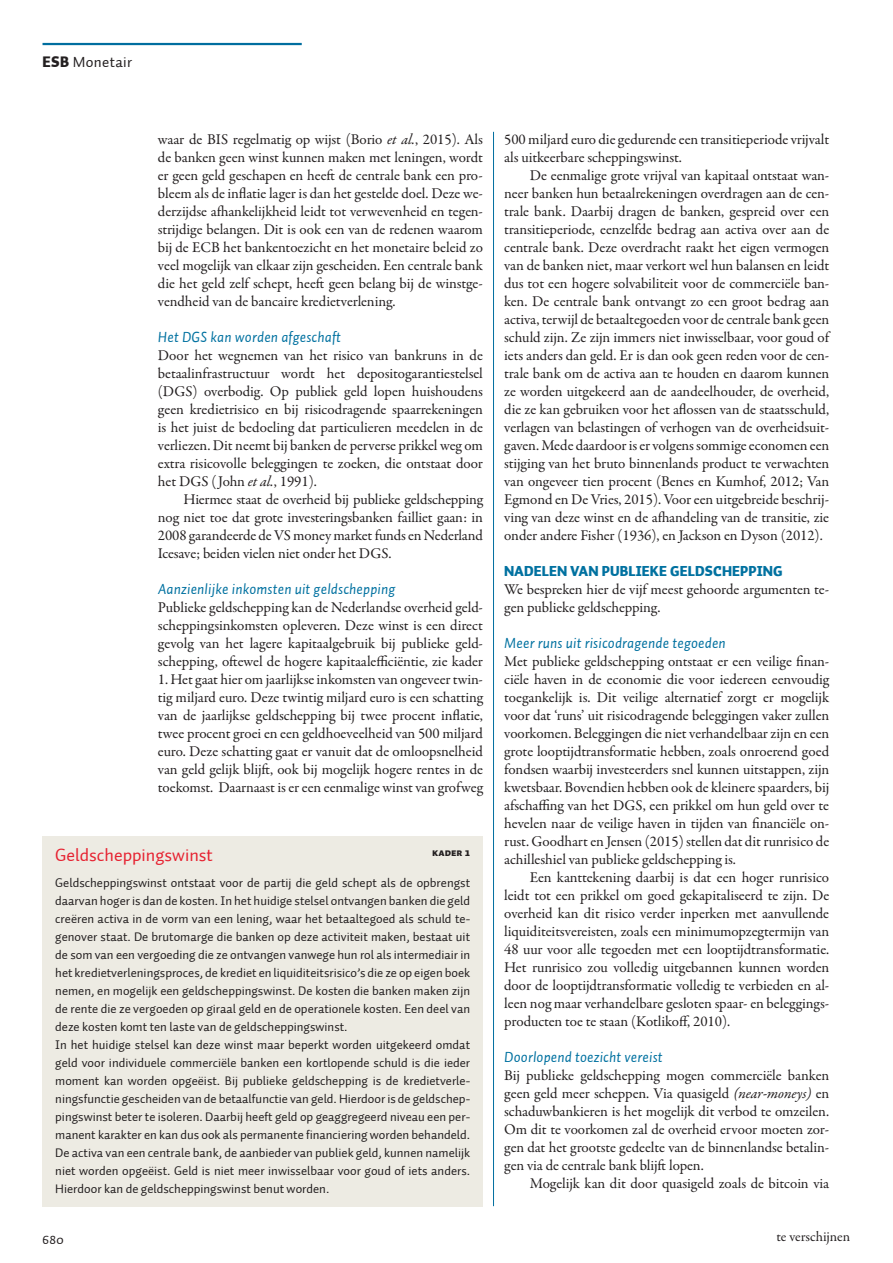
<style>
.page{position:relative;width:893px;height:1263px;background:#fff}
.page>*{position:absolute;margin:0;border:0;box-sizing:border-box;transform-origin:0 0}
.KDK1_FiguurKop{font:18px "Auto 1";color:#e62130}
.PLAT_EersteAlinea{font:15px/18px "Garamond Premr Pro";letter-spacing:-.005em;color:#231f20;text-align:justify}
.PLAT_VervolgAlinea{font:15px/18px "Garamond Premr Pro";letter-spacing:-.005em;color:#231f20;text-align:justify}
.PTK2_Tussenkop_onder{font:italic 15px "Auto 1";letter-spacing:.01em;color:#0071a0}
.t1{font:15px "Auto 1";letter-spacing:.025em;color:#231f20}
.PTK1_Tussenkop{font:900 14.25px "Auto 1";letter-spacing:.01em;color:#0071a0}
.t2{font:14.25px "Garamond Premr Pro";letter-spacing:-.005em;color:#231f20}
.t3{font:13.5px "Auto 1";color:#231f20}
.KDPT_KaderTekst{font:12.75px/18px "Auto 1";color:#231f20;text-align:justify}
.KDK2_Figuurnummer{font:10.5px "Auto 1 Black Sm Cp";color:#231f20}
.s1{font-weight:900}
.s2{font-style:italic}
</style>
<div class="page">
<hr style="left:43px;top:43px;width:259px;height:2px;background:#006e9f">
<div style="left:43px;top:836px;width:440px;height:370px;background:#edebe3"></div>
<hr style="left:493px;top:132px;width:1px;height:1074px;background:#006e9f">
<p class="t1" style="left:43px;top:53px;width:91px"><span class="s1">ESB</span> Monetair</p>
<p class="PLAT_EersteAlinea" style="left:158px;top:131px;width:327px">waar de BIS regelmatig op wijst (Borio <span class="s2">et al.</span>, 2015). Als de banken geen winst kunnen maken met leningen, wordt er geen geld geschapen en heeft de centrale bank een pro&shy;bleem als de inflatie lager is dan het gestelde doel. Deze we&shy;derzijdse afhankelijkheid leidt tot verwevenheid en tegen&shy;strijdige belangen. Dit is ook een van de redenen waarom bij de ECB het bankentoezicht en het monetaire beleid zo veel mogelijk van elkaar zijn gescheiden. Een centrale bank die het geld zelf schept, heeft geen belang bij de winstge&shy;vendheid van de bancaire kredietverlening.</p>
<p class="PTK2_Tussenkop_onder" style="left:158px;top:327px;width:184px">Het DGS kan worden afgeschaft</p>
<p class="PLAT_EersteAlinea" style="left:158px;top:347px;width:327px">Door het wegnemen van het risico van bankruns in de betaalinfrastructuur wordt het depositogarantiestelsel (DGS) overbodig. Op publiek geld lopen huishoudens geen kredietrisico en bij risicodragende spaarrekeningen is het juist de bedoeling dat particulieren meedelen in de verliezen. Dit neemt bij banken de perverse prikkel weg om extra risicovolle beleggingen te zoeken, die ontstaat door het DGS (John <span class="s2">et al.</span>, 1991).</p>
<p class="PLAT_VervolgAlinea" style="left:158px;top:491px;width:326px;text-indent:26px">Hiermee staat de overheid bij publieke geldschepping nog niet toe dat grote investeringsbanken failliet gaan: in 2008 garandeerde de VS money market funds en Nederland Icesave; beiden vielen niet onder het DGS.</p>
<p class="PTK2_Tussenkop_onder" style="left:158px;top:579px;width:239px">Aanzienlijke inkomsten uit geldschepping</p>
<p class="PLAT_EersteAlinea" style="left:158px;top:599px;width:326px">Publieke geldschepping kan de Nederlandse overheid geld&shy;scheppingsinkomsten opleveren. Deze winst is een direct gevolg van het lagere kapitaalgebruik bij publieke geld&shy;schepping, oftewel de hogere kapitaalefficiëntie, zie kader</p>
<p class="PLAT_EersteAlinea" style="left:158px;top:671px;width:327px">1. Het gaat hier om jaarlijkse inkomsten van ongeveer twin&shy;tig miljard euro. Deze twintig miljard euro is een schatting van de jaarlijkse geldschepping bij twee procent inflatie, twee procent groei en een geldhoeveelheid van 500 miljard euro. Deze schatting gaat er vanuit dat de omloopsnelheid van geld gelijk blijft, ook bij mogelijk hogere rentes in de toekomst. Daarnaast is er een eenmalige winst van grofweg</p>
<p class="KDK1_FiguurKop" style="left:55px;top:843px;width:159px">Geldscheppingswinst</p>
<p class="KDK2_Figuurnummer" style="left:432px;top:847px;width:39px">KADER 1</p>
<p class="KDPT_KaderTekst" style="left:55px;top:873px;width:416px">Geldscheppingswinst ontstaat voor de partij die geld schept als de opbrengst daarvan hoger is dan de kosten. In het huidige stelsel ontvangen banken die geld creëren activa in de vorm van een lening, waar het betaaltegoed als schuld te&shy;genover staat. De brutomarge die banken op deze activiteit maken, bestaat uit de som van een vergoeding die ze ontvangen vanwege hun rol als intermediair in het kredietverleningsproces, de krediet en liquiditeitsrisico’s die ze op eigen boek nemen, en mogelijk een geldscheppingswinst. De kosten die banken maken zijn de rente die ze vergoeden op giraal geld en de operationele kosten. Een deel van deze kosten komt ten laste van de geldscheppingswinst.</p>
<p class="KDPT_KaderTekst" style="left:55px;top:1035px;width:416px">In het huidige stelsel kan deze winst maar beperkt worden uitgekeerd omdat geld voor individuele commerciële banken een kortlopende schuld is die ieder moment kan worden opgeëist. Bij publieke geldschepping is de kredietverle&shy;ningsfunctie gescheiden van de betaalfunctie van geld. Hierdoor is de geldschep&shy;pingswinst beter te isoleren. Daarbij heeft geld op geaggregeerd niveau een per&shy;manent karakter en kan dus ook als permanente financiering worden behandeld.<br>De activa van een centrale bank, de aanbieder van publiek geld, kunnen namelijk niet worden opgeëist. Geld is niet meer inwisselbaar voor goud of iets anders.<br>Hierdoor kan de geldscheppingswinst benut worden.</p>
<p class="t3" style="left:43px;top:1231px;width:23px">680</p>
<p class="PLAT_EersteAlinea" style="left:504px;top:131px;width:326px">500 miljard euro die gedurende een transitieperiode vrijvalt als uitkeerbare scheppingswinst.</p>
<p class="PLAT_VervolgAlinea" style="left:504px;top:167px;width:327px;text-indent:26px">De eenmalige grote vrijval van kapitaal ontstaat wan&shy;neer banken hun betaalrekeningen overdragen aan de cen&shy;trale bank. Daarbij dragen de banken, gespreid over een transitieperiode, eenzelfde bedrag aan activa over aan de centrale bank. Deze overdracht raakt het eigen vermogen van de banken niet, maar verkort wel hun balansen en leidt dus tot een hogere solvabiliteit voor de commerciële ban&shy;ken. De centrale bank ontvangt zo een groot bedrag aan activa, terwijl de betaaltegoeden voor de centrale bank geen schuld zijn. Ze zijn immers niet inwisselbaar, voor goud of iets anders dan geld. Er is dan ook geen reden voor de cen&shy;trale bank om de activa aan te houden en daarom kunnen ze worden uitgekeerd aan de aandeelhouder, de overheid, die ze kan gebruiken voor het aflossen van de staatsschuld, verlagen van belastingen of verhogen van de overheidsuit&shy;gaven. Mede daardoor is er volgens sommige economen een stijging van het bruto binnenlands product te verwachten van ongeveer tien procent (Benes en Kumhof, 2012; Van Egmond en De Vries, 2015). Voor een uitgebreide beschrij&shy;ving van deze winst en de afhandeling van de transitie, zie onder andere Fisher (1936), en Jackson en Dyson (2012).</p>
<p class="PTK1_Tussenkop" style="left:504px;top:562px;width:280px">NADELEN VAN PUBLIEKE GELDSCHEPPING</p>
<p class="PLAT_EersteAlinea" style="left:504px;top:581px;width:326px">We bespreken hier de vijf meest gehoorde argumenten te&shy;gen publieke geldschepping.</p>
<p class="PTK2_Tussenkop_onder" style="left:504px;top:633px;width:223px">Meer runs uit risicodragende tegoeden</p>
<p class="PLAT_EersteAlinea" style="left:504px;top:653px;width:327px">Met publieke geldschepping ontstaat er een veilige finan&shy;ciële haven in de economie die voor iedereen eenvoudig toegankelijk is. Dit veilige alternatief zorgt er mogelijk voor dat ‘runs’ uit risicodragende beleggingen vaker zullen voorkomen. Beleggingen die niet verhandelbaar zijn en een grote looptijdtransformatie hebben, zoals onroerend goed fondsen waarbij investeerders snel kunnen uitstappen, zijn kwetsbaar. Bovendien hebben ook de kleinere spaarders, bij afschaffing van het DGS, een prikkel om hun geld over te hevelen naar de veilige haven in tijden van financiële on&shy;rust. Goodhart en Jensen (2015) stellen dat dit runrisico de achilleshiel van publieke geldschepping is.</p>
<p class="PLAT_VervolgAlinea" style="left:504px;top:869px;width:327px;text-indent:26px">Een kanttekening daarbij is dat een hoger runrisico leidt tot een prikkel om goed gekapitaliseerd te zijn. De overheid kan dit risico verder inperken met aanvullende liquiditeitsvereisten, zoals een minimumopzegtermijn van 48 uur voor alle tegoeden met een looptijdtransformatie.<br>Het runrisico zou volledig uitgebannen kunnen worden door de looptijdtransformatie volledig te verbieden en al&shy;leen nog maar verhandelbare gesloten spaar- en beleggings&shy;producten toe te staan (Kotlikoff, 2010).</p>
<p class="PTK2_Tussenkop_onder" style="left:504px;top:1047px;width:160px">Doorlopend toezicht vereist</p>
<p class="PLAT_EersteAlinea" style="left:504px;top:1067px;width:326px">Bij publieke geldschepping mogen commerciële banken geen geld meer scheppen. Via quasigeld <span class="s2">(near-moneys)</span> en schaduwbankieren is het mogelijk dit verbod te omzeilen.<br>Om dit te voorkomen zal de overheid ervoor moeten zor&shy;gen dat het grootste gedeelte van de binnenlandse betalin&shy;gen via de centrale bank blijft lopen.</p>
<p class="PLAT_VervolgAlinea" style="left:530px;top:1175px;width:301px">Mogelijk kan dit door quasigeld zoals de bitcoin via</p>
<p class="t2" style="left:776px;top:1227px;width:75px">te verschijnen</p>
</div>
